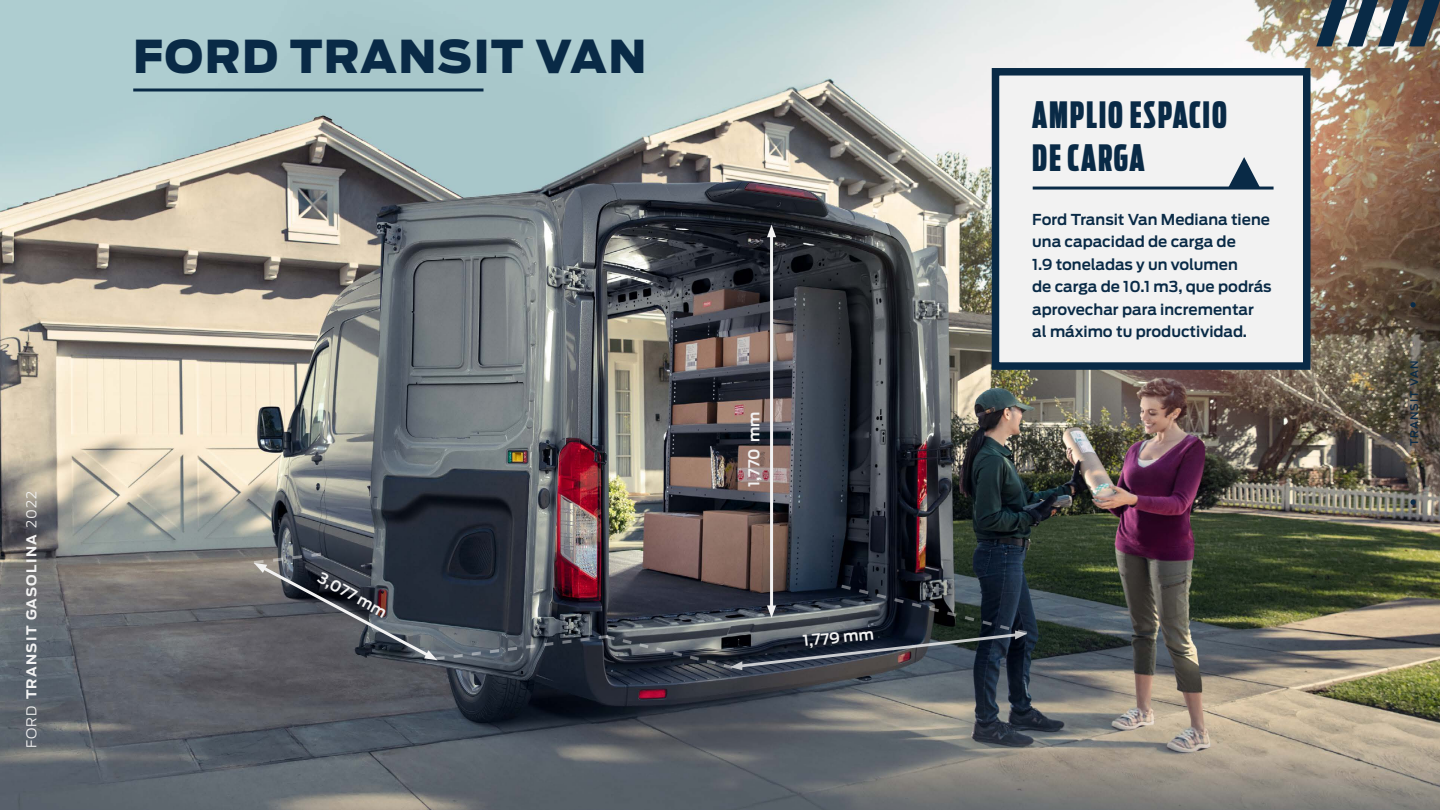
<style>
.page{position:relative;width:1440px;height:810px;background:#fff}
.page>*{position:absolute;margin:0;border:0;box-sizing:border-box;transform-origin:0 0}
.TITULO{font:900 45px "Ford Antenna";letter-spacing:.03em;color:#092a46}
.SUBTITULO{font:900 36px/43.2px "Ford Antenna Comp";letter-spacing:.05em;color:#092a46}
.CUERPO{font:600 15px/22.5px "Ford Antenna";color:#092a46}
.CUERPO-2{font:600 15px "Ford Antenna";color:#f2f2f2}
.CUERPO-3{font:700 13.5px "Ford Antenna";letter-spacing:.1em;color:#f2f2f2}
.CUERPO-4{font:500 10.5px "Ford Antenna";letter-spacing:.1em;color:#092a46}
.s1{font-weight:300}
</style>
<div class="page">
<img style="left:0;top:0;width:1440px;height:810px">
<hr style="left:770px;top:232px;width:3px;height:379px;background:#f2f2f2">
<svg style="left:767px;top:225px;width:9px;height:12px"></svg>
<svg style="left:251px;top:551px;width:779px;height:121px;background:#40434b"></svg>
<div style="left:992px;top:68px;width:318px;height:302px;background:#f2f2f2;border:8px solid #092a46"></div>
<svg style="left:133px;top:88px;width:351px;height:4px"></svg>
<svg style="left:1316px;top:0;width:124px;height:46px;background:#606b73"></svg>
<svg style="left:1228px;top:157px;width:33px;height:30px"></svg>
<hr style="left:1033px;top:187px;width:241px;height:3px;background:#092a46">
<svg style="left:1410px;top:302px;width:6px;height:5px"></svg>
<svg style="left:1410px;top:500px;width:6px;height:5px"></svg>
<p class="TITULO" style="left:133px;top:15px;width:515px">FORD TRANSIT VAN</p>
<p class="CUERPO-3" style="left:19px;top:748px;width:259px;rotate:-90deg"><span class="s1">FORD</span> TRANSIT GASOLINA <span class="s1">2022</span></p>
<p class="CUERPO-2" style="left:326px;top:565px;width:77px;rotate:29deg">3 ,077 mm</p>
<p class="CUERPO-2" style="left:741px;top:487px;width:77px;rotate:-90deg">1,770 mm</p>
<p class="CUERPO-2" style="left:801px;top:628px;width:73px;rotate:-6deg">1,779 mm</p>
<p class="SUBTITULO" style="left:1032px;top:89px;width:196px">AMPLIO ESPACIO<br>DE CARGA</p>
<p class="CUERPO" style="left:1032px;top:206px;width:241px">Ford Transit Van Mediana tiene una capacidad de carga de<br>1.9 toneladas y un volumen<br>de carga de 10.1 m3, que podrás aprovechar para incrementar al máximo tu productividad.</p>
<p class="CUERPO-4" style="left:1405px;top:446px;width:87px;rotate:-90deg">TRANSIT VAN</p>
</div>
